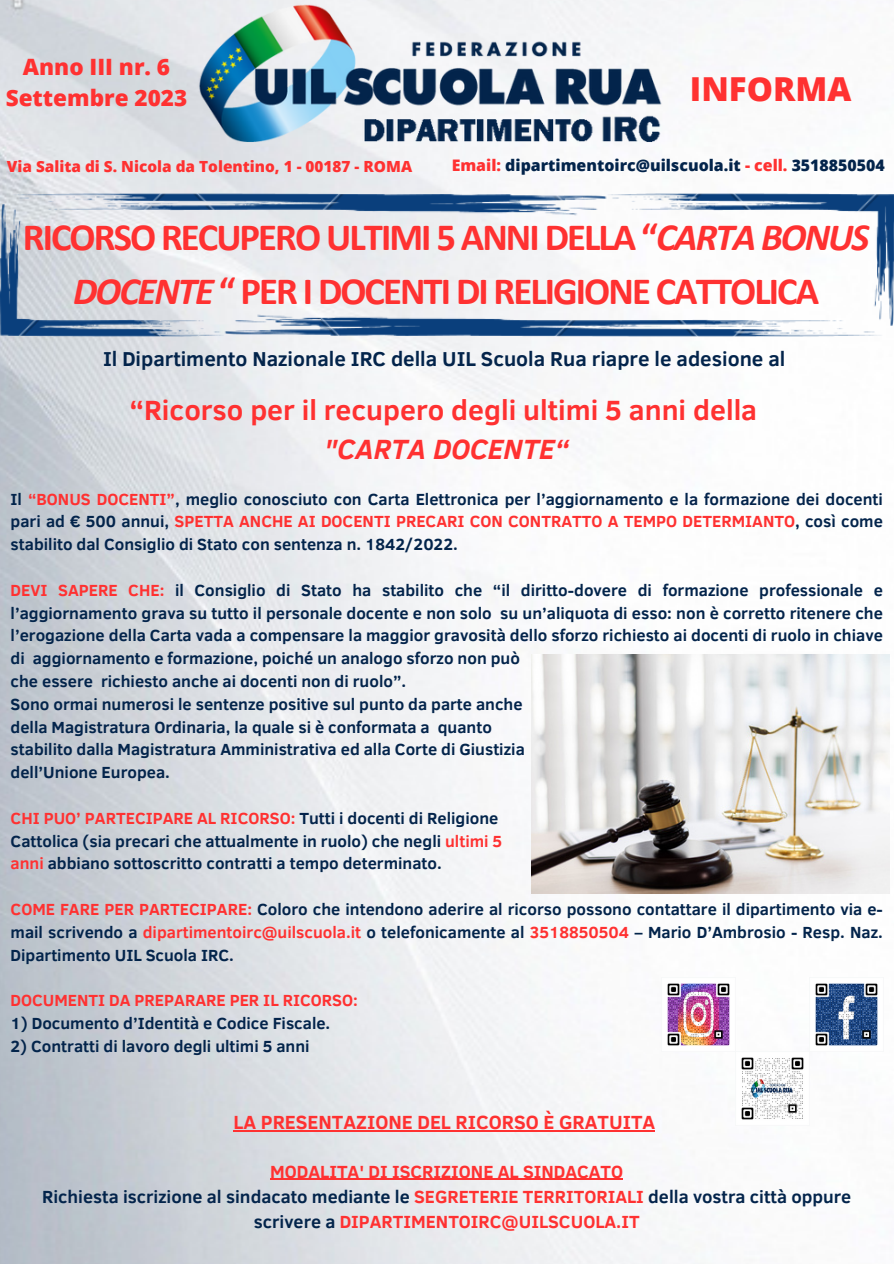
<style>
.page{position:relative;width:894px;height:1264px;background:#fff}
.page>*{position:absolute;margin:0;border:0;box-sizing:border-box;transform-origin:0 0}
.t1{font:700 38.7px/54px "Calibri";letter-spacing:-.05em;color:#ff3131;text-align:center}
.t2{font:800 33px "Open Sans";color:#ff3131}
.t3{font:700 28.5px "Clear Sans";color:#ff3131}
.t4{font:italic 700 28.5px "Clear Sans";color:#ff3131}
.t5{font:800 22.5px/31.5px "Open Sans";color:#ff3131;text-align:center}
.t6{font:700 20.7px "Clear Sans";color:#03244b}
.t7{font:700 19.5px "Clear Sans";color:#ff3131}
.t8{font:700 18px/24.9px "Clear Sans";color:#03244b;text-align:center}
.t9{font:700 18px "Clear Sans";color:#ff3131}
.t10{font:700 16.5px/22.8px "Clear Sans";color:#03244b;text-align:justify}
.t11{font:700 16.5px "Clear Sans";color:#ff3131}
.t12{font:800 15.9px "Open Sans";color:#03244b}
.t13{font:800 15.3px "Open Sans";color:#ff3131}
.s1{color:#ff3131}
.s2{font-style:italic}
.s3{color:#03244b}
</style>
<div class="page">
<img style="left:0;top:0;width:890px;height:1263px">
<hr style="left:233px;top:1129px;width:422px;height:2px;background:#ff3131">
<hr style="left:270px;top:1178px;width:353px;height:1px;background:#ff3131">
<img style="left:188px;top:0;width:486px;height:153px">
<img style="left:0;top:194px;width:893px;height:143px">
<img style="left:531px;top:654px;width:358px;height:239px">
<img style="left:735px;top:1051px;width:74px;height:74px">
<img style="left:661px;top:977px;width:74px;height:74px">
<img style="left:808px;top:977px;width:75px;height:74px">
<p class="t5" style="left:6px;top:50px;width:183px">Anno III nr. 6<br>Settembre 2023</p>
<p class="t2" style="left:689px;top:66px;width:163px">INFORMA</p>
<p class="t13" style="left:7px;top:156px;width:407px">Via Salita di S. Nicola da Tolentino, 1 - 00187 - ROMA</p>
<p class="t12" style="left:451px;top:154px;width:434px"><span class="s1">Email:</span> dipartimentoirc@uilscuola.it <span class="s1">- cell.</span> 3518850504</p>
<p class="t1" style="left:23px;top:213px;width:847px">RICORSO RECUPERO ULTIMI 5 ANNI DELLA “<span class="s2">CARTA BONUS<br>DOCENTE</span> “ PER I DOCENTI DI RELIGIONE CATTOLICA</p>
<p class="t6" style="left:103px;top:343px;width:683px">Il Dipartimento Nazionale IRC della UIL Scuola Rua riapre le adesione al</p>
<p class="t3" style="left:129px;top:389px;width:629px">“Ricorso per il recupero degli ultimi 5 anni della</p>
<p class="t4" style="left:324px;top:428px;width:246px">"CARTA DOCENTE“</p>
<p class="t10" style="left:11px;top:486px;width:873px">Il <span class="s1">“BONUS DOCENTI”</span>, meglio conosciuto con Carta Elettronica per l’aggiornamento e la formazione dei docenti pari ad € 500 annui, <span class="s1">SPETTA ANCHE AI DOCENTI PRECARI CON CONTRATTO A TEMPO DETERMIANTO</span>, così come stabilito dal Consiglio di Stato con sentenza n. 1842/2022.</p>
<p class="t10" style="left:11px;top:577px;width:873px"><span class="s1">DEVI SAPERE CHE:</span> il Consiglio di Stato ha stabilito che “il diritto-dovere di formazione professionale e l’aggiornamento grava su tutto il personale docente e non solo su un’aliquota di esso: non è corretto ritenere che l’erogazione della Carta vada a compensare la maggior gravosità dello sforzo richiesto ai docenti di ruolo in chiave di aggiornamento e formazione, poiché un analogo sforzo non può</p>
<p class="t10" style="left:11px;top:669px;width:397px">che essere richiesto anche ai docenti non di ruolo”.</p>
<p class="t10" style="left:11px;top:691px;width:513px">Sono ormai numerosi le sentenze positive sul punto da parte anche</p>
<p class="t10" style="left:11px;top:714px;width:482px">della Magistratura Ordinaria, la quale si è conformata a quanto</p>
<p class="t10" style="left:11px;top:737px;width:515px">stabilito dalla Magistratura Amministrativa ed alla Corte di Giustizia</p>
<p class="t10" style="left:11px;top:760px;width:161px">dell’Unione Europea.</p>
<p class="t11" style="left:11px;top:806px;width:489px">CHI PUO’ PARTECIPARE AL RICORSO: <span class="s3">Tutti i docenti di Religione</span></p>
<p class="t10" style="left:11px;top:828px;width:493px">Cattolica (sia precari che attualmente in ruolo) che negli <span class="s1">ultimi 5</span></p>
<p class="t10" style="left:11px;top:851px;width:432px"><span class="s1">anni</span> abbiano sottoscritto contratti a tempo determinato.</p>
<p class="t10" style="left:11px;top:897px;width:873px"><span class="s1">COME FARE PER PARTECIPARE:</span> Coloro che intendono aderire al ricorso possono contattare il dipartimento via e&shy;mail scrivendo a <span class="s1">dipartimentoirc@uilscuola.it</span> o telefonicamente al <span class="s1">3518850504</span> – Mario D’Ambrosio - Resp. Naz.<br>Dipartimento UIL Scuola IRC.</p>
<p class="t11" style="left:11px;top:988px;width:348px">DOCUMENTI DA PREPARARE PER IL RICORSO:</p>
<p class="t10" style="left:11px;top:1011px;width:321px">1) Documento d’Identità e Codice Fiscale.</p>
<p class="t10" style="left:11px;top:1033px;width:300px">2) Contratti di lavoro degli ultimi 5 anni</p>
<p class="t7" style="left:233px;top:1107px;width:423px">LA PRESENTAZIONE DEL RICORSO È GRATUITA</p>
<p class="t9" style="left:270px;top:1158px;width:354px">MODALITA' DI ISCRIZIONE AL SINDACATO</p>
<p class="t8" style="left:42px;top:1183px;width:810px">Richiesta iscrizione al sindacato mediante le <span class="s1">SEGRETERIE TERRITORIALI</span> della vostra città oppure scrivere a <span class="s1">DIPARTIMENTOIRC@UILSCUOLA.IT</span></p>
</div>
